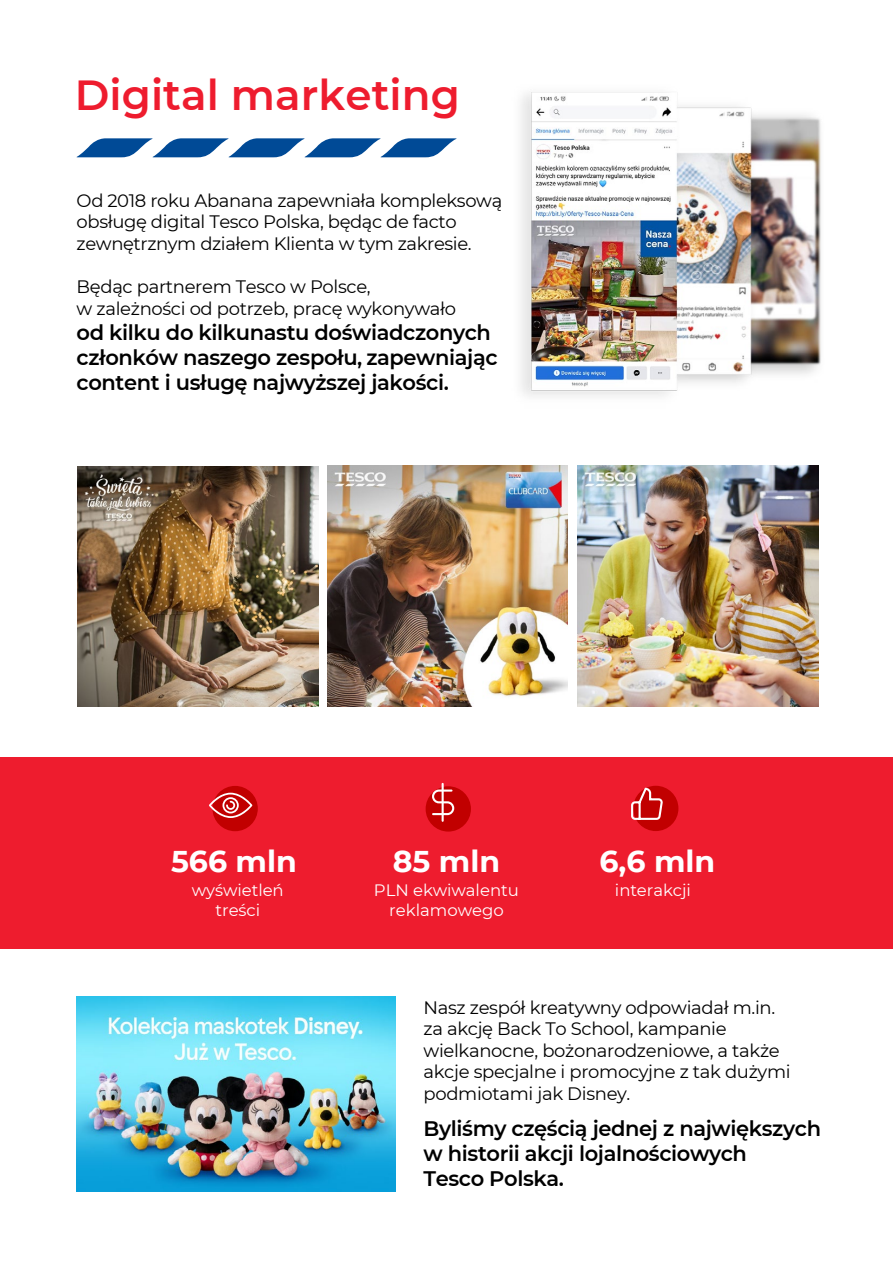
<style>
.page{position:relative;width:893px;height:1263px;background:#fff}
.page>*{position:absolute;margin:0;border:0;box-sizing:border-box;transform-origin:0 0}
.t1{font:600 42px "Montserrat";letter-spacing:.005em;color:#ee1c2e}
.t2{font:700 30px "Montserrat";color:#fff}
.t3{font:600 21px/25.2px "Montserrat";letter-spacing:-.02em;color:#000}
.t4{font:18px/21.6px "Montserrat";letter-spacing:-.02em;color:#000}
.t5{font:16.5px/19.8px "Montserrat";color:#fff;text-align:center}
</style>
<div class="page">
<svg style="left:77px;top:138px;width:379px;height:19px"></svg>
<div style="left:0;top:757px;width:893px;height:192px;background:#ee1c2e"></div>
<div style="left:633px;top:786px;width:45px;height:45px;background:#c10000;border-radius:50%"></div>
<svg style="left:631px;top:787px;width:32px;height:34px"></svg>
<div style="left:426px;top:786px;width:45px;height:45px;background:#c10000;border-radius:50%"></div>
<svg style="left:431px;top:788px;width:24px;height:28px"></svg>
<hr style="left:442px;top:784px;width:2px;height:37px;background:#fff">
<div style="left:212px;top:786px;width:46px;height:45px;background:#c10000;border-radius:50%"></div>
<svg style="left:209px;top:793px;width:43px;height:25px"></svg>
<img style="left:76px;top:996px;width:319px;height:195px">
<img style="left:77px;top:466px;width:241px;height:241px">
<img style="left:327px;top:465px;width:241px;height:242px">
<img style="left:577px;top:465px;width:241px;height:242px">
<img style="left:521px;top:92px;width:300px;height:304px">
<h1 class="t1" style="left:75px;top:65px;width:387px">Digital marketing</h1>
<p class="t4" style="left:77px;top:189px;width:427px">Od 2018 roku Abanana zapewniała kompleksową obsługę digital Tesco Polska, będąc de facto zewnętrznym działem Klienta w tym zakresie.</p>
<p class="t4" style="left:77px;top:275px;width:381px">Będąc partnerem Tesco w Polsce,<br>w zależności od potrzeb, pracę wykonywało</p>
<p class="t3" style="left:77px;top:319px;width:422px">od kilku do kilkunastu doświadczonych członków naszego zespołu, zapewniając content i usługę najwyższej jakości.</p>
<h2 class="t2" style="left:171px;top:839px;width:127px">566 mln</h2>
<p class="t5" style="left:192px;top:879px;width:93px">wyświetleń treści</p>
<h2 class="t2" style="left:393px;top:839px;width:109px">85 mln</h2>
<p class="t5" style="left:374px;top:879px;width:147px">PLN ekwiwalentu reklamowego</p>
<h2 class="t2" style="left:599px;top:839px;width:117px">6,6 mln</h2>
<p class="t5" style="left:615px;top:879px;width:78px">interakcji</p>
<p class="t4" style="left:423px;top:996px;width:369px">Nasz zespół kreatywny odpowiadał m.in. za akcję Back To School, kampanie wielkanocne, bożonarodzeniowe, a także akcje specjalne i promocyjne z tak dużymi podmiotami jak Disney.</p>
<p class="t3" style="left:423px;top:1115px;width:399px">Byliśmy częścią jednej z największych w historii akcji lojalnościowych<br>Tesco Polska.</p>
</div>
